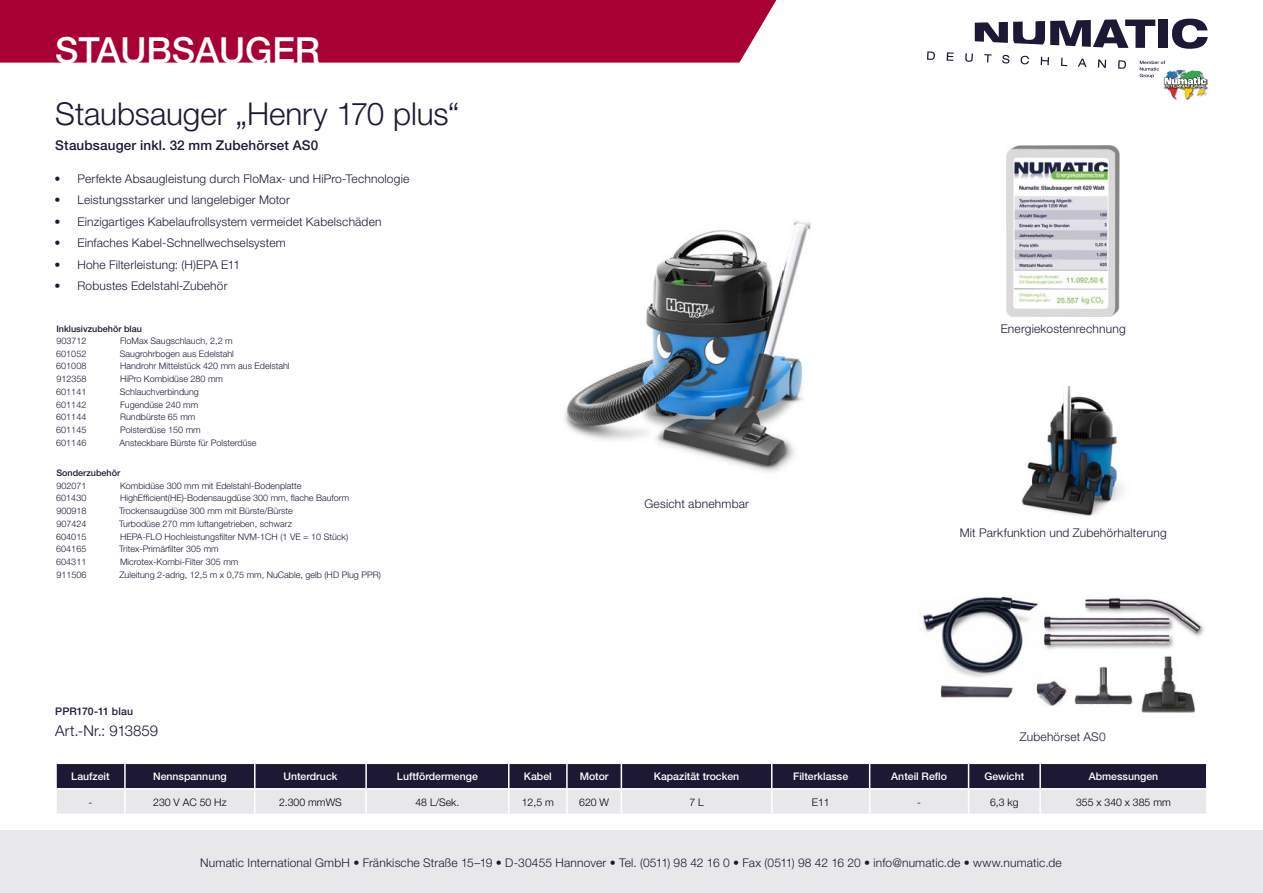
<style>
.page{position:relative;width:1263px;height:893px;background:#fff}
.page>*{position:absolute;margin:0;border:0;box-sizing:border-box;transform-origin:0 0}
.t1{font:500 36px "Helvetica Neue";color:#fff}
.Titel{font:300 31.5px "Helvetica Neue";letter-spacing:-.005em;color:#1d1934}
.t2{font:300 15px "Helvetica Neue";letter-spacing:.005em;color:#1d1934}
.Titel-2{font:500 13.5px "Helvetica Neue";letter-spacing:.01em;color:#1d1934}
.Produktbezeichnung{font:300 12px "Helvetica Neue";letter-spacing:.015em;color:#1d1934}
.t3{font:500 10.5px "Helvetica Neue";color:#fff}
.t4{font:300 10.5px "Helvetica Neue";color:#000}
.t5{font:500 10.5px "Helvetica Neue";letter-spacing:.005em;color:#1d1934}
.tabelle_text{font:300 9px "Helvetica Neue";color:#1d1934}
.tabelle_artnr{font:300 9px "Helvetica Neue";color:#1d1934}
.tabelle_artnr-2{font:500 9px "Helvetica Neue";color:#1d1934}
</style>
<div class="page">
<svg style="left:927px;top:52px;width:8px;height:8px"></svg>
<svg style="left:947px;top:52px;width:6px;height:9px"></svg>
<svg style="left:965px;top:19px;width:243px;height:80px"></svg>
<div style="left:0;top:831px;width:1263px;height:62px;background:#e8e8eb"></div>
<div style="left:0;top:0;width:776px;height:63px;background:#a90034"></div>
<svg style="left:56px;top:763px;width:1151px;height:51px;background:#8b8997"></svg>
<hr style="left:1040px;top:788px;width:166px;height:1px;background:#fff">
<hr style="left:1039px;top:789px;width:2px;height:24px;background:#fff">
<img style="left:1021px;top:386px;width:102px;height:130px">
<img style="left:922px;top:596px;width:283px;height:117px">
<img style="left:1006px;top:146px;width:114px;height:170px">
<img style="left:564px;top:221px;width:247px;height:251px">
<p class="t1" style="left:55px;top:29px;width:267px">STAUBSAUGER</p>
<p class="Titel" style="left:55px;top:94px;width:406px">Staubsauger „Henry 170 plus“</p>
<p class="Titel-2" style="left:55px;top:138px;width:265px">Staubsauger inkl. 32 mm Zubehörset AS0</p>
<p class="Produktbezeichnung" style="left:55px;top:171px;width:356px">• Perfekte Absaugleistung durch FloMax- und HiPro-Technologie</p>
<p class="Produktbezeichnung" style="left:55px;top:193px;width:237px">• Leistungsstarker und langelebiger Motor</p>
<p class="Produktbezeichnung" style="left:55px;top:214px;width:329px">• Einzigartiges Kabelaufrollsystem vermeidet Kabelschäden</p>
<p class="Produktbezeichnung" style="left:55px;top:236px;width:233px">• Einfaches Kabel-Schnellwechselsystem</p>
<p class="Produktbezeichnung" style="left:55px;top:257px;width:187px">• Hohe Filterleistung: (H)EPA E11</p>
<p class="Produktbezeichnung" style="left:55px;top:279px;width:175px">• Robustes Edelstahl-Zubehör</p>
<p class="tabelle_artnr-2" style="left:56px;top:323px;width:87px">Inklusivzubehör blau</p>
<p class="tabelle_artnr" style="left:56px;top:335px;width:32px">903712</p>
<p class="tabelle_text" style="left:120px;top:335px;width:114px">FloMax Saugschlauch, 2,2 m</p>
<p class="tabelle_artnr" style="left:56px;top:348px;width:32px">601052</p>
<p class="tabelle_text" style="left:120px;top:348px;width:116px">Saugrohrbogen aus Edelstahl</p>
<p class="tabelle_artnr" style="left:56px;top:361px;width:32px">601008</p>
<p class="tabelle_text" style="left:120px;top:361px;width:171px">Handrohr Mittelstück 420 mm aus Edelstahl</p>
<p class="tabelle_artnr" style="left:56px;top:373px;width:32px">912358</p>
<p class="tabelle_text" style="left:120px;top:373px;width:105px">HiPro Kombidüse 280 mm</p>
<p class="tabelle_artnr" style="left:56px;top:386px;width:32px">601141</p>
<p class="tabelle_text" style="left:120px;top:386px;width:81px">Schlauchverbindung</p>
<p class="tabelle_artnr" style="left:56px;top:399px;width:32px">601142</p>
<p class="tabelle_text" style="left:120px;top:399px;width:80px">Fugendüse 240 mm</p>
<p class="tabelle_artnr" style="left:56px;top:412px;width:32px">601144</p>
<p class="tabelle_text" style="left:120px;top:412px;width:77px">Rundbürste 65 mm</p>
<p class="tabelle_artnr" style="left:56px;top:425px;width:32px">601145</p>
<p class="tabelle_text" style="left:120px;top:425px;width:82px">Polsterdüse 150 mm</p>
<p class="tabelle_artnr" style="left:56px;top:437px;width:32px">601146</p>
<p class="tabelle_text" style="left:120px;top:437px;width:139px">Ansteckbare Bürste für Polsterdüse</p>
<p class="tabelle_artnr-2" style="left:56px;top:468px;width:65px">Sonderzubehör</p>
<p class="tabelle_artnr" style="left:56px;top:480px;width:32px">902071</p>
<p class="tabelle_text" style="left:120px;top:480px;width:183px">Kombidüse 300 mm mit Edelstahl-Bodenplatte</p>
<p class="tabelle_artnr" style="left:56px;top:493px;width:32px">601430</p>
<p class="tabelle_text" style="left:120px;top:493px;width:231px">HighEfficient(HE)-Bodensaugdüse 300 mm, flache Bauform</p>
<p class="tabelle_artnr" style="left:56px;top:505px;width:32px">900918</p>
<p class="tabelle_text" style="left:119px;top:505px;width:175px">Trockensaugdüse 300 mm mit Bürste/Bürste</p>
<p class="tabelle_artnr" style="left:56px;top:518px;width:32px">907424</p>
<p class="tabelle_text" style="left:119px;top:518px;width:174px">Turbodüse 270 mm luftangetrieben, schwarz</p>
<p class="tabelle_artnr" style="left:56px;top:531px;width:32px">604015</p>
<p class="tabelle_text" style="left:120px;top:531px;width:230px">HEPA-FLO Hochleistungsfilter NVM-1CH (1 VE = 10 Stück)</p>
<p class="tabelle_artnr" style="left:56px;top:544px;width:32px">604165</p>
<p class="tabelle_text" style="left:119px;top:544px;width:101px">Tritex-Primärfilter 305 mm</p>
<p class="tabelle_artnr" style="left:56px;top:556px;width:32px">604311</p>
<p class="tabelle_text" style="left:120px;top:556px;width:120px">Microtex-Kombi-Filter 305 mm</p>
<p class="tabelle_artnr" style="left:56px;top:569px;width:32px">911506</p>
<p class="tabelle_text" style="left:119px;top:569px;width:263px">Zuleitung 2-adrig, 12,5 m x 0,75 mm, NuCable, gelb (HD Plug PPR)</p>
<p class="t5" style="left:55px;top:705px;width:80px">PPR170-11 blau</p>
<p class="t2" style="left:55px;top:722px;width:104px">Art.-Nr.: 913859</p>
<p class="Produktbezeichnung" style="left:644px;top:497px;width:106px">Gesicht abnehmbar</p>
<p class="Produktbezeichnung" style="left:1001px;top:321px;width:126px">Energiekostenrechnung</p>
<p class="Produktbezeichnung" style="left:960px;top:525px;width:209px">Mit Parkfunktion und Zubehörhalterung</p>
<p class="Produktbezeichnung" style="left:1020px;top:730px;width:87px">Zubehörset AS0</p>
<p class="t3" style="left:71px;top:770px;width:40px">Laufzeit</p>
<p class="t3" style="left:153px;top:770px;width:75px">Nennspannung</p>
<p class="t3" style="left:283px;top:770px;width:56px">Unterdruck</p>
<p class="t3" style="left:397px;top:770px;width:82px">Luftfördermenge</p>
<p class="t3" style="left:524px;top:770px;width:29px">Kabel</p>
<p class="t3" style="left:580px;top:770px;width:30px">Motor</p>
<p class="t3" style="left:654px;top:770px;width:87px">Kapazität trocken</p>
<p class="t3" style="left:793px;top:770px;width:57px">Filterklasse</p>
<p class="t3" style="left:891px;top:770px;width:57px">Anteil Reflo</p>
<p class="t3" style="left:984px;top:770px;width:41px">Gewicht</p>
<p class="t3" style="left:1089px;top:770px;width:71px">Abmessungen</p>
<p class="t4" style="left:89px;top:795px;width:5px">-</p>
<p class="t4" style="left:153px;top:795px;width:75px">230 V AC 50 Hz</p>
<p class="t4" style="left:279px;top:795px;width:64px">2.300 mmWS</p>
<p class="t4" style="left:415px;top:795px;width:45px">48 L/Sek.</p>
<p class="t4" style="left:522px;top:795px;width:34px">12,5 m</p>
<p class="t4" style="left:579px;top:795px;width:31px">620 W</p>
<p class="t4" style="left:689px;top:795px;width:16px">7 L</p>
<p class="t4" style="left:812px;top:795px;width:19px">E11</p>
<p class="t4" style="left:917px;top:795px;width:5px">-</p>
<p class="t4" style="left:990px;top:795px;width:30px">6,3 kg</p>
<p class="t4" style="left:1076px;top:795px;width:96px">355 x 340 x 385 mm</p>
<h3 class="Produktbezeichnung" style="left:200px;top:855px;width:863px">Numatic International GmbH • Fränkische Straße 15–19 • D-30455 Hannover • Tel. (0511) 98 42 16 0 • Fax (0511) 98 42 16 20 • info@numatic.de • www.numatic.de</h3>
</div>
